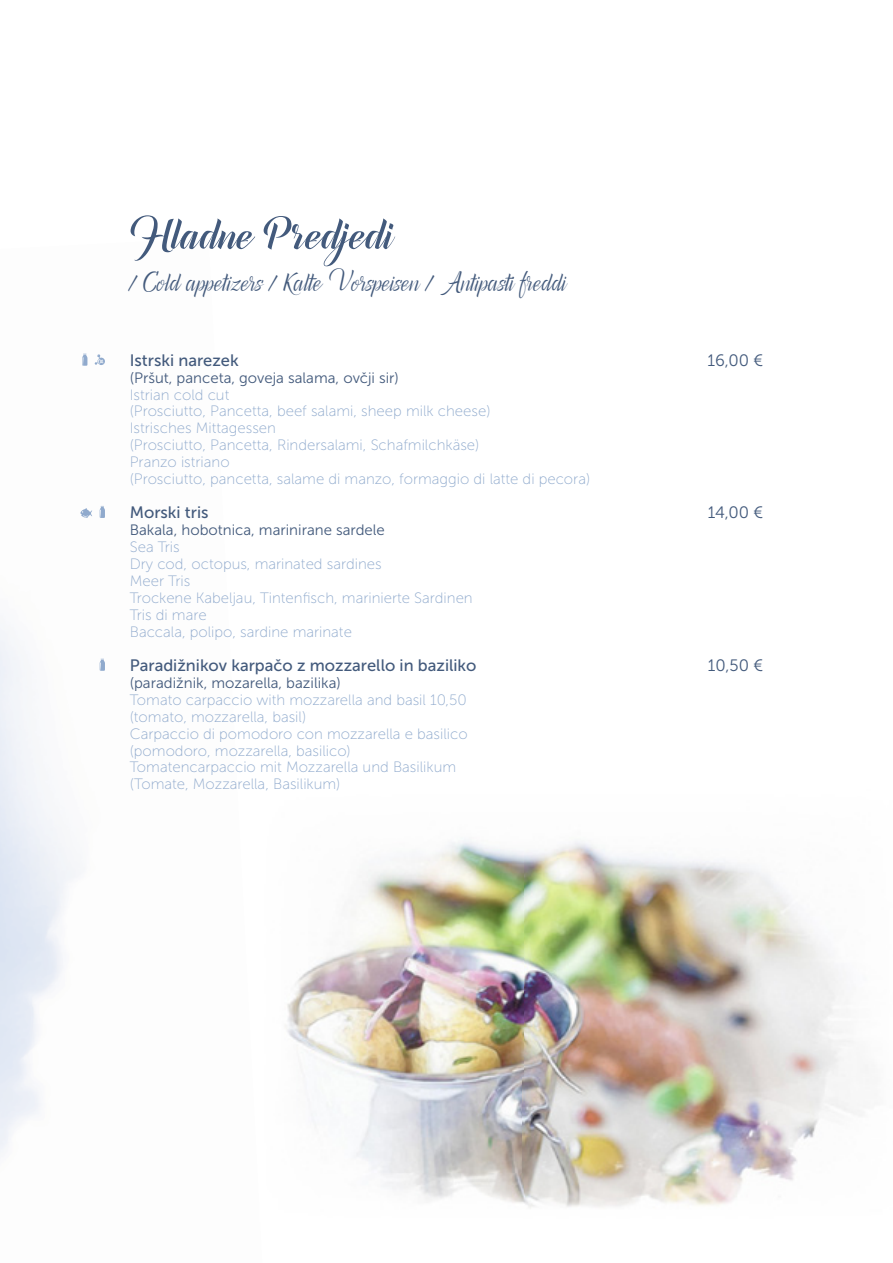
<style>
.page{position:relative;width:893px;height:1263px;background:#fff}
.page>*{position:absolute;margin:0;border:0;box-sizing:border-box;transform-origin:0 0}
.t1{font:57px "Canela Bark Bold PERSONALUSE";color:#435a7c}
.t2{font:33.75px "Canela Bark PERSONALUSE";color:#435a7c}
.t3{font:16.5px "Museo Sans 500";color:#435a7c}
.t4{font:16.5px "Museo Sans 300";color:#435a7c}
.t5{font:15px/17px "Museo Sans 100";color:#90aacd}
.t6{font:15px "Museo Sans 300";color:#435a7c}
</style>
<div class="page">
<img style="left:285px;top:840px;width:583px;height:368px">
<svg style="left:80px;top:508px;width:13px;height:10px"></svg>
<svg style="left:100px;top:506px;width:5px;height:12px"></svg>
<svg style="left:100px;top:659px;width:5px;height:12px"></svg>
<svg style="left:82px;top:354px;width:5px;height:12px"></svg>
<svg style="left:95px;top:354px;width:10px;height:11px"></svg>
<h1 class="t1" style="left:130px;top:205px;width:266px">Hladne Predjedi</h1>
<h2 class="t2" style="left:130px;top:265px;width:439px">/ Cold appetizers / Kalte Vorspeisen / Antipasti freddi</h2>
<p class="t3" style="left:130px;top:351px;width:110px">Istrski narezek</p>
<p class="t6" style="left:130px;top:369px;width:271px">(Pršut, panceta, goveja salama, ovčji sir)</p>
<p class="t5" style="left:130px;top:386px;width:462px">Istrian cold cut<br>(Prosciutto, Pancetta, beef salami, sheep milk cheese)<br>Istrisches Mittagessen<br>(Prosciutto, Pancetta, Rindersalami, Schafmilchkäse)<br>Pranzo istriano<br>(Prosciutto, pancetta, salame di manzo, formaggio di latte di pecora)</p>
<p class="t3" style="left:130px;top:503px;width:80px">Morski tris</p>
<p class="t6" style="left:130px;top:522px;width:257px">Bakala, hobotnica, marinirane sardele</p>
<p class="t5" style="left:130px;top:539px;width:344px">Sea Tris<br>Dry cod, octopus, marinated sardines<br>Meer Tris<br>Trockene Kabeljau, Tintenfisch, marinierte Sardinen<br>Tris di mare<br>Baccala, polipo, sardine marinate</p>
<p class="t3" style="left:130px;top:656px;width:348px">Paradižnikov karpačo z mozzarello in baziliko</p>
<p class="t6" style="left:130px;top:674px;width:213px">(paradižnik, mozarella, bazilika)</p>
<p class="t5" style="left:130px;top:691px;width:339px">Tomato carpaccio with mozzarella and basil 10,50 (tomato, mozzarella, basil)<br>Carpaccio di pomodoro con mozzarella e basilico (pomodoro, mozzarella, basilico)<br>Tomatencarpaccio mit Mozzarella und Basilikum (Tomate, Mozzarella, Basilikum)</p>
<p class="t4" style="left:707px;top:351px;width:57px">16,00 €</p>
<p class="t4" style="left:708px;top:504px;width:57px">14,00 €</p>
<p class="t4" style="left:708px;top:656px;width:57px">10,50 €</p>
</div>
